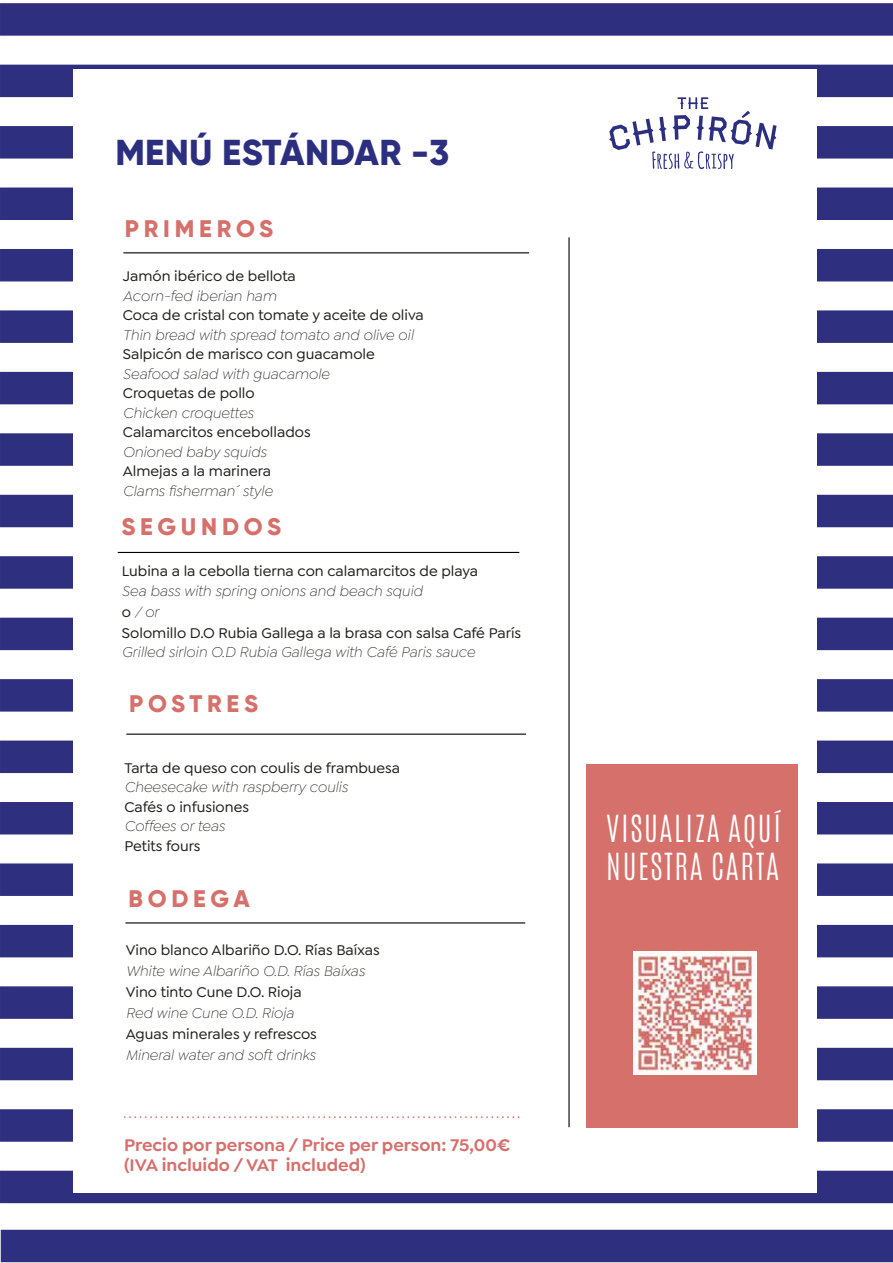
<style>
.page{position:relative;width:893px;height:1263px;background:#fff}
.page>*{position:absolute;margin:0;border:0;box-sizing:border-box;transform-origin:0 0}
.t1{font:800 36px "Gilroy";letter-spacing:.01em;color:#2c2f80}
.t2{font:300 31.2px/37.5px "Antonio";letter-spacing:.05em;color:#fff}
.t3{font:800 24px "Gilroy";letter-spacing:.2em;color:#d6706b}
.t4{font:600 18px/19.5px "Goldplay";color:#d66f6b}
.t5{font:500 15px/21px "Goldplay";color:#1d1d1b}
.t6{font:italic 300 15px "Goldplay";color:#1d1d1b}
.s1{font-weight:300;font-style:italic}
</style>
<div class="page">
<div style="left:0;top:1229px;width:893px;height:34px;background:#2f2f80"></div>
<div style="left:0;top:3px;width:893px;height:33px;background:#2f2f80"></div>
<div style="left:0;top:187px;width:893px;height:33px;background:#2f2f80"></div>
<div style="left:0;top:249px;width:893px;height:33px;background:#2f2f80"></div>
<div style="left:0;top:310px;width:893px;height:33px;background:#2f2f80"></div>
<div style="left:0;top:371px;width:893px;height:34px;background:#2f2f80"></div>
<div style="left:0;top:433px;width:893px;height:33px;background:#2f2f80"></div>
<div style="left:0;top:494px;width:893px;height:34px;background:#2f2f80"></div>
<div style="left:0;top:556px;width:893px;height:33px;background:#2f2f80"></div>
<div style="left:0;top:617px;width:893px;height:34px;background:#2f2f80"></div>
<div style="left:0;top:679px;width:893px;height:33px;background:#2f2f80"></div>
<div style="left:0;top:740px;width:893px;height:33px;background:#2f2f80"></div>
<div style="left:0;top:802px;width:893px;height:33px;background:#2f2f80"></div>
<div style="left:0;top:863px;width:893px;height:33px;background:#2f2f80"></div>
<div style="left:0;top:924px;width:893px;height:34px;background:#2f2f80"></div>
<div style="left:0;top:986px;width:893px;height:33px;background:#2f2f80"></div>
<div style="left:0;top:1047px;width:893px;height:34px;background:#2f2f80"></div>
<svg style="left:0;top:1170px;width:893px;height:34px;background:#3c3c87"></svg>
<div style="left:73px;top:69px;width:744px;height:1124px;background:#fff"></div>
<svg style="left:0;top:64px;width:893px;height:105px"></svg>
<hr style="left:568px;top:237px;width:2px;height:890px;background:#010101">
<div style="left:586px;top:764px;width:211px;height:363px;background:#d6706b"></div>
<img style="left:633px;top:951px;width:124px;height:124px">
<svg style="left:0;top:1108px;width:893px;height:34px"></svg>
<hr style="left:123px;top:252px;width:406px;height:1px;background:#010101">
<hr style="left:118px;top:552px;width:401px;height:1px;background:#010101">
<hr style="left:126px;top:733px;width:400px;height:2px;background:#010101">
<hr style="left:125px;top:922px;width:400px;height:1px;background:#010101">
<h1 class="t1" style="left:115px;top:129px;width:336px">MENÚ ESTÁNDAR -3</h1>
<h3 class="t3" style="left:125px;top:214px;width:150px">PRIMEROS</h3>
<p class="t5" style="left:123px;top:266px;width:175px">Jamón ibérico de bellota</p>
<p class="t6" style="left:123px;top:288px;width:155px">Acorn-fed iberian ham</p>
<p class="t5" style="left:123px;top:305px;width:302px">Coca de cristal con tomate y aceite de oliva</p>
<p class="t6" style="left:123px;top:327px;width:292px">Thin bread with spread tomato and olive oil</p>
<p class="t5" style="left:123px;top:344px;width:254px">Salpicón de marisco con guacamole</p>
<p class="t6" style="left:123px;top:366px;width:208px">Seafood salad with guacamole</p>
<p class="t5" style="left:123px;top:383px;width:133px">Croquetas de pollo</p>
<p class="t6" style="left:123px;top:405px;width:132px">Chicken croquettes</p>
<p class="t5" style="left:123px;top:422px;width:189px">Calamarcitos encebollados</p>
<p class="t6" style="left:123px;top:444px;width:145px">Onioned baby squids</p>
<p class="t5" style="left:123px;top:461px;width:150px">Almejas a la marinera</p>
<p class="t6" style="left:123px;top:483px;width:151px">Clams fisherman´ style</p>
<h3 class="t3" style="left:121px;top:512px;width:161px">SEGUNDOS</h3>
<p class="t5" style="left:122px;top:561px;width:358px">Lubina a la cebolla tierna con calamarcitos de playa</p>
<p class="t5" style="left:122px;top:580px;width:401px"><span class="s1">Sea bass with spring onions and beach squid<br></span>o <span class="s1">/ or<br></span>Solomillo D.O Rubia Gallega a la brasa con salsa Café París</p>
<p class="t6" style="left:122px;top:644px;width:355px">Grilled sirloin O.D Rubia Gallega with Café Paris sauce</p>
<h3 class="t3" style="left:129px;top:689px;width:130px">POSTRES</h3>
<p class="t5" style="left:124px;top:757px;width:277px">Tarta de queso con coulis de frambuesa</p>
<p class="t6" style="left:124px;top:779px;width:225px">Cheesecake with raspberry coulis</p>
<p class="t5" style="left:124px;top:796px;width:126px">Cafés o infusiones</p>
<p class="t6" style="left:124px;top:818px;width:102px">Coffees or teas</p>
<p class="t5" style="left:124px;top:835px;width:78px">Petits fours</p>
<h3 class="t3" style="left:129px;top:884px;width:123px">BODEGA</h3>
<p class="t5" style="left:126px;top:939px;width:255px">Vino blanco Albariño D.O. Rías Baíxas</p>
<p class="t6" style="left:126px;top:963px;width:240px">White wine Albariño O.D. Rías Baíxas</p>
<p class="t5" style="left:126px;top:981px;width:177px">Vino tinto Cune D.O. Rioja</p>
<p class="t6" style="left:126px;top:1005px;width:170px">Red wine Cune O.D. Rioja</p>
<p class="t5" style="left:126px;top:1023px;width:193px">Aguas minerales y refrescos</p>
<p class="t6" style="left:126px;top:1047px;width:191px">Mineral water and soft drinks</p>
<p class="t4" style="left:124px;top:1135px;width:388px">Precio por persona / Price per person: 75,00€ (IVA incluido / VAT included)</p>
<h2 class="t2" style="left:606px;top:810px;width:176px">VISUALIZA AQUÍ<br>NUESTRA CARTA</h2>
</div>
